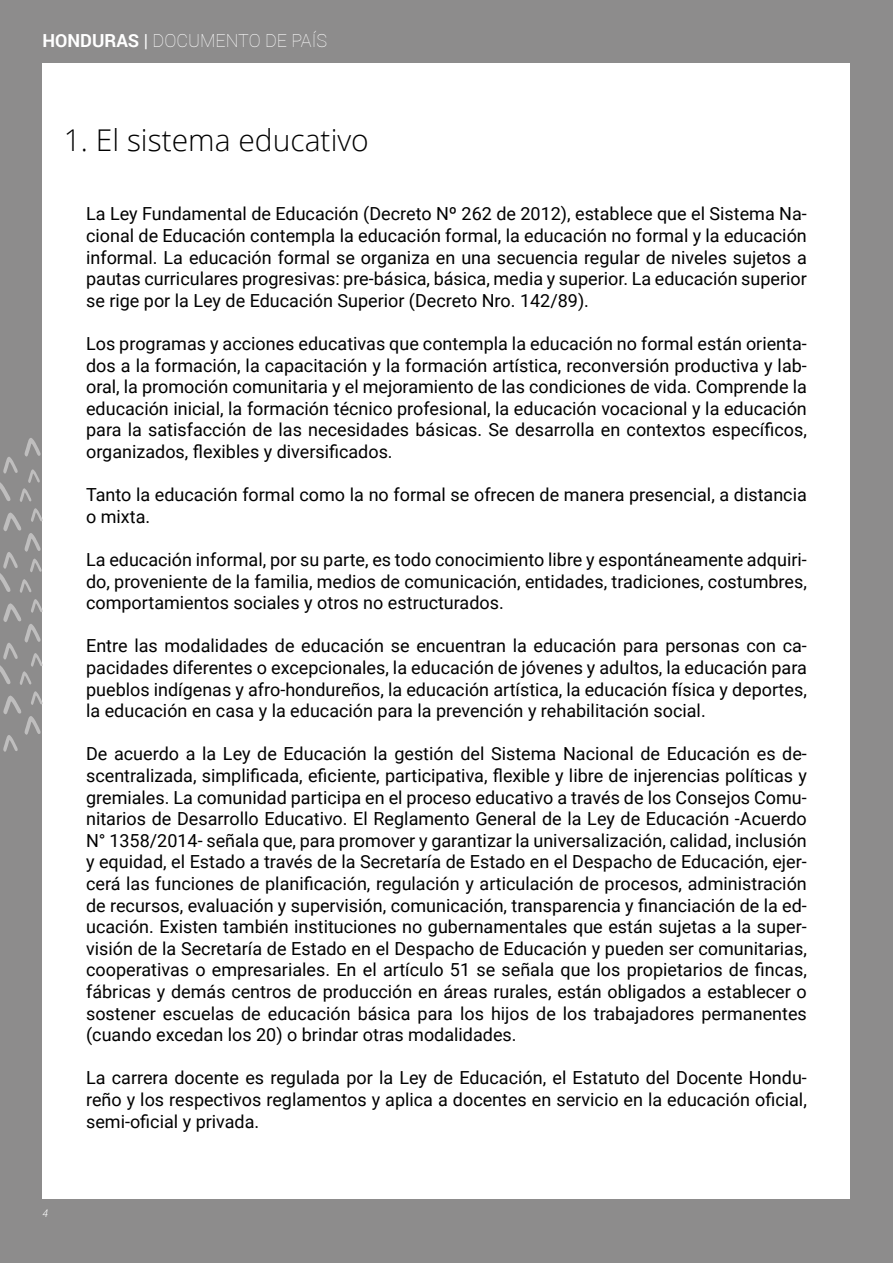
<style>
.page{position:relative;width:893px;height:1263px;background:#8d8c8c}
.page>*{position:absolute;margin:0;border:0;box-sizing:border-box;transform-origin:0 0}
.t1{font:300 30px "Open Sans";color:#000}
.t2{font:18px/21.6px "Roboto";color:#000;text-align:justify}
.t3{font:100 18px "Roboto";color:#fff}
.t4{font:italic 300 10.5px "Roboto";color:#fff}
.s1{font-weight:700}
.s2{font-weight:400}
</style>
<div class="page">
<div style="left:43px;top:64px;width:807px;height:1135px;background:#fff"></div>
<svg style="left:0;top:437px;width:43px;height:316px"></svg>
<p class="t3" style="left:43px;top:28px;width:286px"><span class="s1">HONDURAS</span> <span class="s2">|</span> DOCUMENTO DE PAÍS</p>
<h1 class="t1" style="left:64px;top:119px;width:307px">1. El sistema educativo</h1>
<p class="t4" style="left:43px;top:1205px;width:7px">4</p>
<p class="t2" style="left:86px;top:202px;width:722px">La Ley Fundamental de Educación (Decreto Nº 262 de 2012), establece que el Sistema Na&shy;cional de Educación contempla la educación formal, la educación no formal y la educación informal. La educación formal se organiza en una secuencia regular de niveles sujetos a pautas curriculares progresivas: pre-básica, básica, media y superior. La educación superior se rige por la Ley de Educación Superior (Decreto Nro. 142/89).</p>
<p class="t2" style="left:86px;top:332px;width:722px">Los programas y acciones educativas que contempla la educación no formal están orienta&shy;dos a la formación, la capacitación y la formación artística, reconversión productiva y lab&shy;oral, la promoción comunitaria y el mejoramiento de las condiciones de vida. Comprende la educación inicial, la formación técnico profesional, la educación vocacional y la educación para la satisfacción de las necesidades básicas. Se desarrolla en contextos específicos, organizados, flexibles y diversificados.</p>
<p class="t2" style="left:86px;top:483px;width:722px">Tanto la educación formal como la no formal se ofrecen de manera presencial, a distancia o mixta.</p>
<p class="t2" style="left:86px;top:548px;width:722px">La educación informal, por su parte, es todo conocimiento libre y espontáneamente adquiri&shy;do, proveniente de la familia, medios de comunicación, entidades, tradiciones, costumbres, comportamientos sociales y otros no estructurados.</p>
<p class="t2" style="left:86px;top:634px;width:722px">Entre las modalidades de educación se encuentran la educación para personas con ca&shy;pacidades diferentes o excepcionales, la educación de jóvenes y adultos, la educación para pueblos indígenas y afro-hondureños, la educación artística, la educación física y deportes, la educación en casa y la educación para la prevención y rehabilitación social.</p>
<p class="t2" style="left:86px;top:742px;width:722px">De acuerdo a la Ley de Educación la gestión del Sistema Nacional de Educación es de&shy;scentralizada, simplificada, eficiente, participativa, flexible y libre de injerencias políticas y gremiales. La comunidad participa en el proceso educativo a través de los Consejos Comu&shy;nitarios de Desarrollo Educativo. El Reglamento General de la Ley de Educación -Acuerdo N° 1358/2014- señala que, para promover y garantizar la universalización, calidad, inclusión y equidad, el Estado a través de la Secretaría de Estado en el Despacho de Educación, ejer&shy;cerá las funciones de planificación, regulación y articulación de procesos, administración de recursos, evaluación y supervisión, comunicación, transparencia y financiación de la ed&shy;ucación. Existen también instituciones no gubernamentales que están sujetas a la super&shy;visión de la Secretaría de Estado en el Despacho de Educación y pueden ser comunitarias, cooperativas o empresariales. En el artículo 51 se señala que los propietarios de fincas, fábricas y demás centros de producción en áreas rurales, están obligados a establecer o sostener escuelas de educación básica para los hijos de los trabajadores permanentes (cuando excedan los 20) o brindar otras modalidades.</p>
<p class="t2" style="left:86px;top:1066px;width:722px">La carrera docente es regulada por la Ley de Educación, el Estatuto del Docente Hondu&shy;reño y los respectivos reglamentos y aplica a docentes en servicio en la educación oficial, semi-oficial y privada.</p>
</div>
